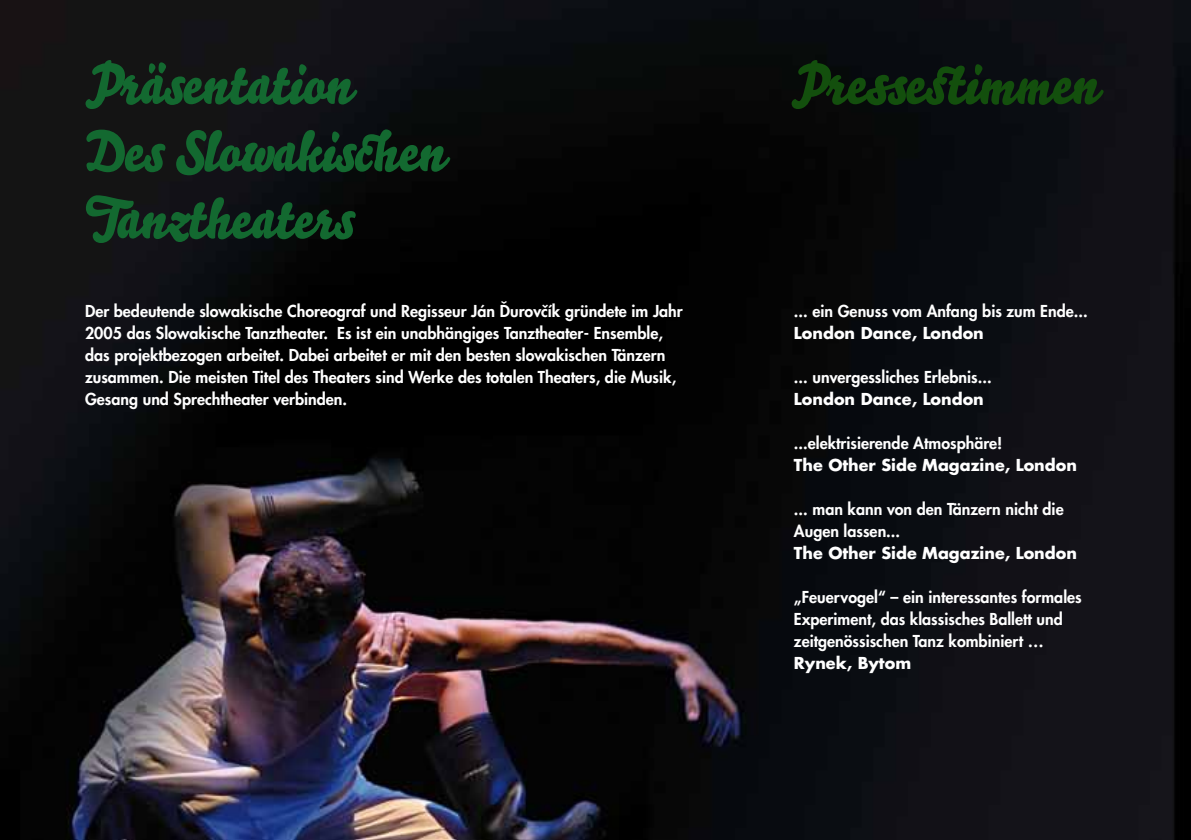
<style>
.page{position:relative;width:1191px;height:840px;background:#fff}
.page>*{position:absolute;margin:0;border:0;box-sizing:border-box;transform-origin:0 0}
.t1{font:56px/67.2px "Bello Pro";letter-spacing:-.005em;color:#136930}
.t2{font:56px "Bello Pro";color:#134f0d}
.t3{font:16px/22px "Futura CE Heavy";color:#fff}
.t4{font:700 16px "Futura CE";color:#fff}
</style>
<div class="page">
<img style="left:0;top:0;width:1191px;height:839px">
<h1 class="t1" style="left:85px;top:49px;width:361px">Präsentation<br>Des Slowakischen<br>Tanztheaters</h1>
<h1 class="t2" style="left:791px;top:45px;width:308px">Pressestimmen</h1>
<p class="t3" style="left:85px;top:299px;width:599px">Der bedeutende slowakische Choreograf und Regisseur Ján Ďurovčík gründete im Jahr 2005 das Slowakische Tanztheater. Es ist ein unabhängiges Tanztheater- Ensemble, das projektbezogen arbeitet. Dabei arbeitet er mit den besten slowakischen Tänzern zusammen. Die meisten Titel des Theaters sind Werke des totalen Theaters, die Musik, Gesang und Sprechtheater verbinden.</p>
<p class="t3" style="left:794px;top:299px;width:295px">... ein Genuss vom Anfang bis zum Ende...</p>
<p class="t4" style="left:794px;top:322px;width:191px">London Dance, London</p>
<p class="t3" style="left:794px;top:365px;width:199px">... unvergessliches Erlebnis...</p>
<p class="t4" style="left:794px;top:388px;width:191px">London Dance, London</p>
<p class="t3" style="left:794px;top:431px;width:210px">...elektrisierende Atmosphäre!</p>
<p class="t4" style="left:794px;top:454px;width:284px">The Other Side Magazine, London</p>
<p class="t3" style="left:794px;top:497px;width:271px">... man kann von den Tänzern nicht die<br>Augen lassen...</p>
<p class="t4" style="left:794px;top:542px;width:284px">The Other Side Magazine, London</p>
<p class="t3" style="left:794px;top:585px;width:289px">„Feuervogel“ – ein interessantes formales<br>Experiment, das klassisches Ballett und zeitgenössischen Tanz kombiniert …</p>
<p class="t4" style="left:794px;top:652px;width:119px">Rynek, Bytom</p>
</div>
